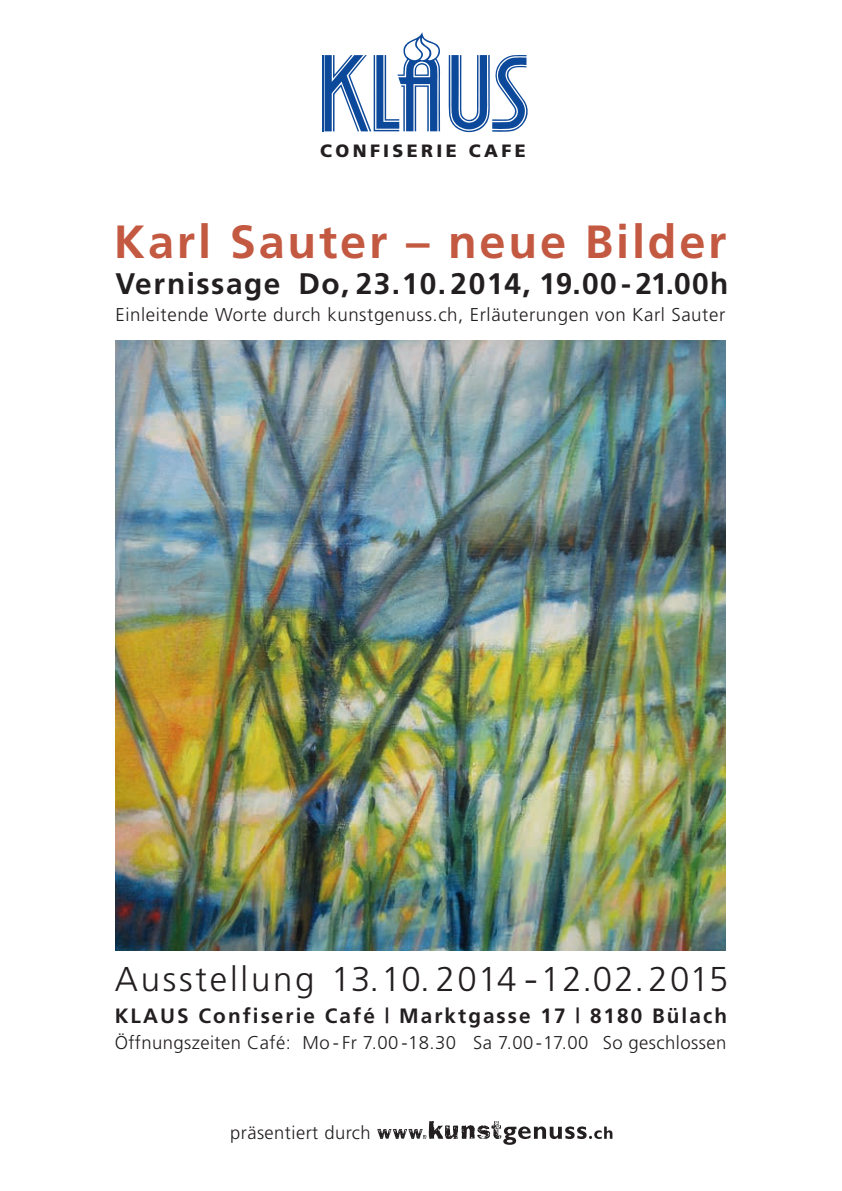
<style>
.page{position:relative;width:842px;height:1191px;background:#fff}
.page>*{position:absolute;margin:0;border:0;box-sizing:border-box;transform-origin:0 0}
.t1{font:700 46.4px "Frutiger";letter-spacing:.06em;color:#c45942}
.t2{font:300 34.4px "Frutiger";letter-spacing:.075em;color:#231f20}
.t3{font:700 29.8px "Frutiger";letter-spacing:.05em;color:#231f20}
.t4{font:700 20.8px "Frutiger";letter-spacing:.1em;color:#231f20}
.t5{font:300 18.6px "Frutiger";letter-spacing:.03em;color:#231f20}
.t6{font:300 18.4px "Frutiger";letter-spacing:.025em;color:#231f20}
.t7{font:900 17.8px "Frutiger";letter-spacing:.19em;color:#231f20}
</style>
<div class="page">
<svg style="left:449px;top:55px;width:79px;height:78px"></svg>
<svg style="left:325px;top:32px;width:115px;height:99px"></svg>
<hr style="left:322px;top:55px;width:1px;height:76px;background:#0d499a">
<svg style="left:377px;top:1121px;width:235px;height:23px"></svg>
<img style="left:116px;top:340px;width:610px;height:610px">
<p class="t7" style="left:320px;top:144px;width:207px">CONFISERIE CAFE</p>
<h1 class="t1" style="left:114px;top:223px;width:614px">Karl Sauter – neue Bilder</h1>
<h3 class="t3" style="left:115px;top:271px;width:614px">Vernissage Do, 23.10.2014, 19.00-21.00h</h3>
<p class="t5" style="left:115px;top:307px;width:611px">Einleitende Worte durch kunstgenuss.ch, Erläuterungen von Karl Sauter</p>
<h2 class="t2" style="left:115px;top:965px;width:615px">Ausstellung 13.10.2014 -12.02.2015</h2>
<p class="t4" style="left:115px;top:1007px;width:614px">KLAUS Confiserie Café | Marktgasse 17 | 8180 Bülach</p>
<p class="t6" style="left:115px;top:1035px;width:613px">Öffnungszeiten Café: Mo - Fr 7.00 -18.30 Sa 7.00-17.00 So geschlossen</p>
<p class="t6" style="left:230px;top:1125px;width:142px">präsentiert durch</p>
</div>
